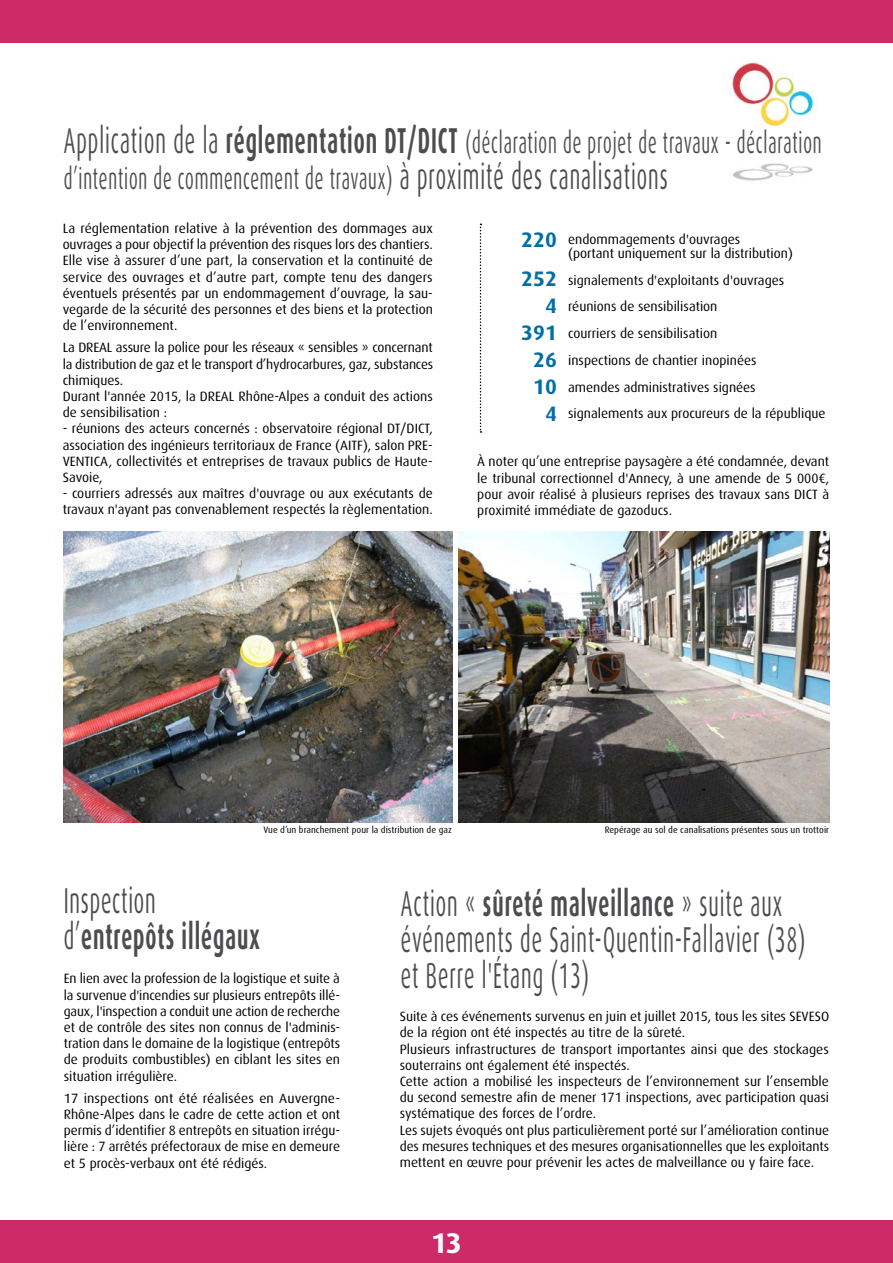
<style>
.page{position:relative;width:893px;height:1263px;background:#fff}
.page>*{position:absolute;margin:0;border:0;box-sizing:border-box;transform-origin:0 0}
.t1{font:36px/36px "Dax OT";letter-spacing:.05em;color:#4d4d4f;scale:.55 1}
.t2{font:700 36px/36px "Dax OT";letter-spacing:.05em;color:#4d4d4f;scale:.55 1}
.t3{font:30px/36px "Dax OT";letter-spacing:.05em;color:#4d4d4f;scale:.55 1}
.t4{font:700 28.5px "Dax OT";color:#fff}
.t5{font:700 21px/27px "Dax OT";color:#006fa6}
.t6{font:13.5px/16.2px "Dax OT";color:#000;text-align:justify}
.t7{font:condensed 9.3px "Dax OT";color:#000;scale:1.13 1}
.s1{font-size:36px}
.s2{font-weight:700;font-size:36px}
.s3{font-weight:400}
.s4{font-weight:700}
</style>
<div class="page">
<div style="left:0;top:1220px;width:893px;height:43px;background:#cd2b67"></div>
<div style="left:0;top:0;width:893px;height:43px;background:#cd2b67"></div>
<img style="left:732px;top:61px;width:87px;height:66px">
<img style="left:732px;top:163px;width:81px;height:18px">
<img style="left:458px;top:531px;width:371px;height:292px">
<img style="left:64px;top:531px;width:388px;height:292px">
<svg style="left:480px;top:224px;width:1px;height:209px"></svg>
<h2 class="t3" style="left:64px;top:125px;width:1379px"><span class="s1">Application de la</span> <span class="s2">réglementation DT/DICT</span> (déclaration de projet de travaux - déclaration d’intention de commencement de travaux) <span class="s1">à proximité des canalisations</span></h2>
<p class="t6" style="left:63px;top:220px;width:372px">La réglementation relative à la prévention des dommages aux ouvrages a pour objectif la prévention des risques lors des chantiers.<br>Elle vise à assurer d’une part, la conservation et la continuité de service des ouvrages et d’autre part, compte tenu des dangers éventuels présentés par un endommagement d’ouvrage, la sau&shy;vegarde de la sécurité des personnes et des biens et la protection de l’environnement.</p>
<p class="t6" style="left:63px;top:340px;width:372px;text-align:left">La DREAL assure la police pour les réseaux « sensibles » concernant la distribution de gaz et le transport d’hydrocarbures, gaz, substances chimiques.<br>Durant l'année 2015, la DREAL Rhône-Alpes a conduit des actions de sensibilisation :</p>
<p class="t6" style="left:63px;top:421px;width:372px">- réunions des acteurs concernés : observatoire régional DT/DICT, association des ingénieurs territoriaux de France (AITF), salon PRE-VENTICA, collectivités et entreprises de travaux publics de Haute-Savoie,</p>
<p class="t6" style="left:63px;top:485px;width:372px">- courriers adressés aux maîtres d'ouvrage ou aux exécutants de travaux n'ayant pas convenablement respectés la règlementation.</p>
<h3 class="t5" style="left:521px;top:220px;width:37px;line-height:39px">220<br>252</h3>
<h3 class="t5" style="left:521px;top:292px;width:37px;text-align:right">4<br>391<br>26<br>10<br>4</h3>
<p class="t6" style="left:568px;top:233px;width:226px;line-height:13.5px">endommagements d'ouvrages<br>(portant uniquement sur la distribution)</p>
<p class="t6" style="left:568px;top:267px;width:259px;line-height:26.7px;text-align:left">signalements d'exploitants d'ouvrages réunions de sensibilisation<br>courriers de sensibilisation<br>inspections de chantier inopinées<br>amendes administratives signées signalements aux procureurs de la république</p>
<p class="t6" style="left:477px;top:454px;width:353px">À noter qu’une entreprise paysagère a été condamnée, devant le tribunal correctionnel d'Annecy, à une amende de 5 000€, pour avoir réalisé à plusieurs reprises des travaux sans DICT à proximité immédiate de gazoducs.</p>
<p class="t7" style="left:263px;top:824px;width:168px">Vue d’un branchement pour la distribution de gaz</p>
<p class="t7" style="left:605px;top:824px;width:200px">Repérage au sol de canalisations présentes sous un trottoir</p>
<h1 class="t2" style="left:64px;top:883px;width:358px"><span class="s3">Inspection d’</span>entrepôts illégaux</h1>
<p class="t6" style="left:64px;top:971px;width:278px">En lien avec la profession de la logistique et suite à la survenue d'incendies sur plusieurs entrepôts illé&shy;gaux, l'inspection a conduit une action de recherche et de contrôle des sites non connus de l'adminis&shy;tration dans le domaine de la logistique (entrepôts de produits combustibles) en ciblant les sites en situation irrégulière.</p>
<p class="t6" style="left:64px;top:1090px;width:278px">17 inspections ont été réalisées en Auvergne-Rhône-Alpes dans le cadre de cette action et ont permis d’identifier 8 entrepôts en situation irrégu&shy;lière : 7 arrêtés préfectoraux de mise en demeure et 5 procès-verbaux ont été rédigés.</p>
<h1 class="t1" style="left:401px;top:886px;width:737px">Action « <span class="s4">sûreté malveillance</span> » suite aux événements de Saint-Quentin-Fallavier (38) et Berre l'Étang (13)</h1>
<p class="t6" style="left:400px;top:1008px;width:431px;text-align:left">Suite à ces événements survenus en juin et juillet 2015, tous les sites SEVESO de la région ont été inspectés au titre de la sûreté.<br>Plusieurs infrastructures de transport importantes ainsi que des stockages souterrains ont également été inspectés.<br>Cette action a mobilisé les inspecteurs de l’environnement sur l’ensemble du second semestre afin de mener 171 inspections, avec participation quasi systématique des forces de l’ordre.<br>Les sujets évoqués ont plus particulièrement porté sur l’amélioration continue des mesures techniques et des mesures organisationnelles que les exploitants mettent en œuvre pour prévenir les actes de malveillance ou y faire face.</p>
<h3 class="t4" style="left:431px;top:1227px;width:32px">13</h3>
</div>
